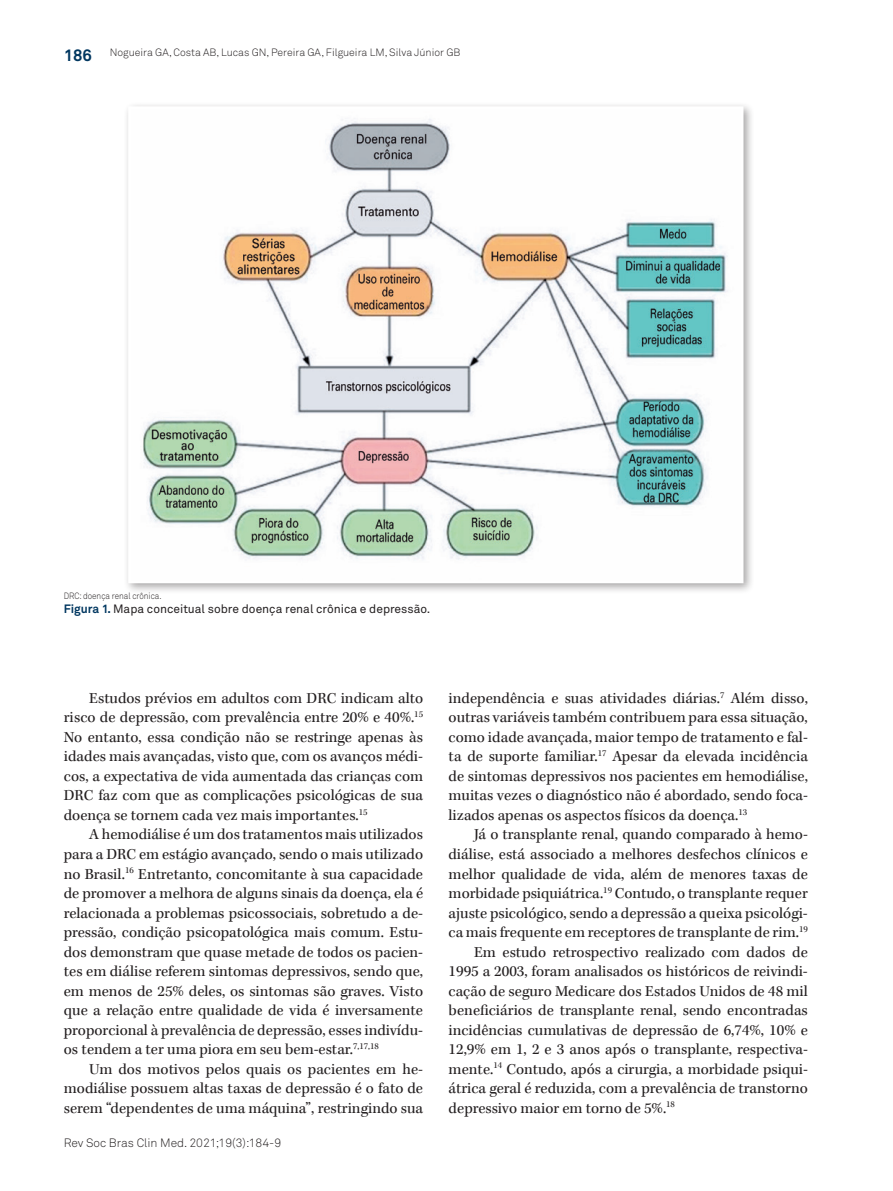
<style>
.page{position:relative;width:893px;height:1191px;background:#fff}
.page>*{position:absolute;margin:0;border:0;box-sizing:border-box;transform-origin:0 0}
.t1{font:700 16.5px "Akkurat Pro";color:#003760}
.t2{font:15.75px/19.5px "Kepler Std";color:#231f20;text-align:justify}
.t3{font:12px "Akkurat Pro";color:#231f20}
.t4{font:12px "Akkurat Light Pro";color:#231f20}
.t5{font:10.5px "Akkurat Light Pro";color:#231f20}
.t6{font:9px "Akkurat Light Pro";color:#231f20;scale:.9 1}
.s1{font-weight:700;color:#003760}
</style>
<div class="page">
<div style="left:123px;top:101px;width:632px;height:493px;background:#231f20;opacity:.4"></div>
<img style="left:132px;top:110px;width:607px;height:469px">
<p class="t1" style="left:64px;top:45px;width:30px">186</p>
<p class="t5" style="left:110px;top:47px;width:352px">Nogueira GA, Costa AB, Lucas GN, Pereira GA, Filgueira LM, Silva Júnior GB</p>
<p class="t6" style="left:64px;top:590px;width:110px">DRC: doença renal crônica.</p>
<p class="t3" style="left:64px;top:601px;width:368px"><span class="s1">Figura 1.</span> Mapa conceitual sobre doença renal crônica e depressão.</p>
<p class="t2" style="left:64px;top:689px;width:361px;text-indent:26px">Estudos prévios em adultos com DRC indicam alto risco de depressão, com prevalência entre 20% e 40%.<sup>15<br></sup>No entanto, essa condição não se restringe apenas às idades mais avançadas, visto que, com os avanços médi&shy;cos, a expectativa de vida aumentada das crianças com DRC faz com que as complicações psicológicas de sua doença se tornem cada vez mais importantes.<sup>15</sup></p>
<p class="t2" style="left:64px;top:825px;width:361px;text-indent:26px">A hemodiálise é um dos tratamentos mais utilizados para a DRC em estágio avançado, sendo o mais utilizado no Brasil.<sup>16</sup> Entretanto, concomitante à sua capacidade de promover a melhora de alguns sinais da doença, ela é relacionada a problemas psicossociais, sobretudo a de&shy;pressão, condição psicopatológica mais comum. Estu&shy;dos demonstram que quase metade de todos os pacien&shy;tes em diálise referem sintomas depressivos, sendo que, em menos de 25% deles, os sintomas são graves. Visto que a relação entre qualidade de vida é inversamente proporcional à prevalência de depressão, esses indivídu&shy;os tendem a ter uma piora em seu bem-estar.<sup>7,17,18</sup></p>
<p class="t2" style="left:64px;top:1059px;width:361px;text-indent:26px">Um dos motivos pelos quais os pacientes em he&shy;modiálise possuem altas taxas de depressão é o fato de serem “dependentes de uma máquina”, restringindo sua</p>
<p class="t4" style="left:64px;top:1135px;width:219px">Rev Soc Bras Clin Med. 2021;19(3):184-9</p>
<p class="t2" style="left:449px;top:689px;width:361px">independência e suas atividades diárias.<sup>7</sup> Além disso, outras variáveis também contribuem para essa situação, como idade avançada, maior tempo de tratamento e fal&shy;ta de suporte familiar.<sup>17</sup> Apesar da elevada incidência de sintomas depressivos nos pacientes em hemodiálise, muitas vezes o diagnóstico não é abordado, sendo foca&shy;lizados apenas os aspectos físicos da doença.<sup>13</sup></p>
<p class="t2" style="left:474px;top:825px;width:335px">Já o transplante renal, quando comparado à hemo-</p>
<p class="t2" style="left:449px;top:845px;width:361px">diálise, está associado a melhores desfechos clínicos e</p>
<p class="t2" style="left:449px;top:864px;width:361px">melhor qualidade de vida, além de menores taxas de</p>
<p class="t2" style="left:449px;top:884px;width:361px">morbidade psiquiátrica.<sup>19</sup> Contudo, o transplante requer</p>
<p class="t2" style="left:449px;top:903px;width:361px">ajuste psicológico, sendo a depressão a queixa psicológi-</p>
<p class="t2" style="left:449px;top:923px;width:361px">ca mais frequente em receptores de transplante de rim.<sup>19</sup></p>
<p class="t2" style="left:474px;top:942px;width:335px">Em estudo retrospectivo realizado com dados de</p>
<p class="t2" style="left:449px;top:962px;width:361px">1995 a 2003, foram analisados os históricos de reivindi-</p>
<p class="t2" style="left:449px;top:981px;width:361px">cação de seguro Medicare dos Estados Unidos de 48 mil</p>
<p class="t2" style="left:449px;top:1001px;width:361px">beneficiários de transplante renal, sendo encontradas</p>
<p class="t2" style="left:449px;top:1020px;width:361px">incidências cumulativas de depressão de 6,74%, 10% e</p>
<p class="t2" style="left:449px;top:1040px;width:361px">12,9% em 1, 2 e 3 anos após o transplante, respectiva-</p>
<p class="t2" style="left:449px;top:1059px;width:361px">mente.<sup>14</sup> Contudo, após a cirurgia, a morbidade psiqui-</p>
<p class="t2" style="left:449px;top:1079px;width:361px">átrica geral é reduzida, com a prevalência de transtorno</p>
<p class="t2" style="left:449px;top:1098px;width:228px">depressivo maior em torno de 5%.<sup>18</sup></p>
</div>
